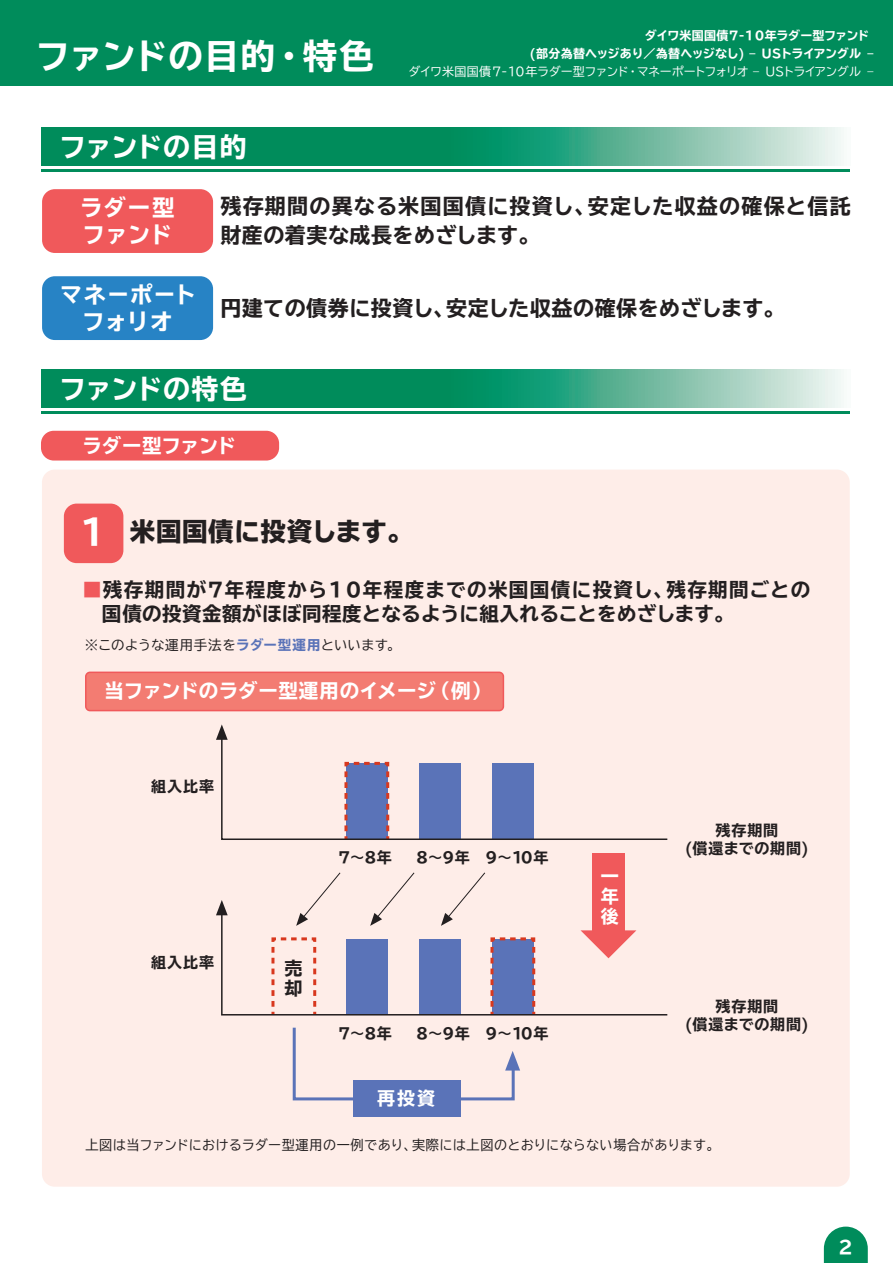
<style>
.page{position:relative;width:893px;height:1263px;background:#fff}
.page>*{position:absolute;margin:0;border:0;box-sizing:border-box;transform-origin:0 0}
.t1{font:700 expanded 34.5px "TBUD Go Std";letter-spacing:.02em;color:#fff}
.t2{font:700 expanded 27px "TBUD Go Std";letter-spacing:-.01em;color:#fff}
.t3{font:800 25.5px "TBUD Go Std";letter-spacing:.025em;color:#231f20}
.t4{font:700 expanded 22.5px/27px "TBUD Go Std";letter-spacing:.045em;color:#fff}
.t5{font:700 expanded 21px/28.5px "TBUD Go Std";letter-spacing:.06em;color:#231f20}
.t6{font:700 expanded 21px "TBUD Go Std";letter-spacing:.025em;color:#231f20}
.t7{font:700 expanded 19.5px/24px "TBUD Go Std";letter-spacing:.045em;color:#231f20}
.t8{font:700 expanded 19.5px "TBUD Go Std";color:#fff}
.t9{font:700 expanded 18px/19.8px "TBUD Go Std";color:#fff;text-align:justify}
.t10{font:700 expanded 18px/19.8px "TBUD Go Std";color:#231f20}
.t11{font:700 expanded 15px/18px "TBUD Go Std";letter-spacing:.055em;color:#231f20;text-align:center}
.t12{font:13.5px "TBUD Go Std";letter-spacing:.03em;color:#231f20}
.t13{font:13.5px "TBUD Go Std";letter-spacing:.005em;color:#231f20}
.t14{font:700 expanded 12px/18px "TBUD Go Std";letter-spacing:-.005em;color:#fff}
.t15{font:12px "TBUD Go Std";letter-spacing:-.05em;color:#fff}
.s1{color:#f0595b}
.s2{font-weight:700;font-stretch:expanded;color:#5a73b8}
</style>
<div class="page">
<div style="left:42px;top:470px;width:808px;height:717px;background:#feede8;border-radius:13px"></div>
<svg style="left:824px;top:1226px;width:44px;height:37px;background:#259c73"></svg>
<div style="left:0;top:0;width:893px;height:85px;background:#008c5b"></div>
<div style="left:64px;top:504px;width:59px;height:59px;background:#f0595b;border-radius:13px"></div>
<div style="left:41px;top:431px;width:238px;height:29px;background:#f0595b;border-radius:13px"></div>
<div style="left:42px;top:189px;width:171px;height:64px;background:#f0595b;border-radius:13px"></div>
<div style="left:42px;top:276px;width:171px;height:64px;background:#2783c5;border-radius:13px"></div>
<svg style="left:221px;top:740px;width:447px;height:100px"></svg>
<svg style="left:220px;top:903px;width:448px;height:113px"></svg>
<svg style="left:296px;top:872px;width:45px;height:54px"></svg>
<svg style="left:370px;top:872px;width:45px;height:54px"></svg>
<svg style="left:441px;top:872px;width:45px;height:54px"></svg>
<div style="left:86px;top:672px;width:417px;height:39px;background:#f37c72;border-radius:4px"></div>
<div style="left:85px;top:671px;width:419px;height:40px;border:2px solid #f0595b;border-radius:4px"></div>
<svg style="left:42px;top:128px;width:802px;height:38px;background:#34a37d"></svg>
<svg style="left:42px;top:369px;width:802px;height:38px;background:#34a37d"></svg>
<hr style="left:42px;top:169px;width:808px;height:3px;background:#008c5b">
<hr style="left:42px;top:411px;width:808px;height:3px;background:#008c5b">
<div style="left:592px;top:853px;width:32px;height:82px;background:#f0595b"></div>
<svg style="left:581px;top:930px;width:55px;height:28px"></svg>
<div style="left:354px;top:1080px;width:107px;height:37px;background:#5a73b8"></div>
<svg style="left:216px;top:724px;width:12px;height:16px"></svg>
<svg style="left:216px;top:900px;width:12px;height:15px"></svg>
<svg style="left:292px;top:1027px;width:228px;height:75px"></svg>
<h1 class="t1" style="left:36px;top:37px;width:340px">ファンドの目的・特色</h1>
<h2 class="t2" style="left:59px;top:132px;width:189px">ファンドの目的</h2>
<p class="t14" style="left:530px;top:27px;width:345px;text-indent:115px">ダイワ米国国債7-10年ラダー型ファンド(部分為替ヘッジあり／為替ヘッジなし) ‒ USトライアングル ‒</p>
<p class="t15" style="left:408px;top:61px;width:466px">ダイワ米国国債7-10年ラダー型ファンド・マネーポートフォリオ ‒ USトライアングル ‒</p>
<p class="t4" style="left:80px;top:195px;width:96px">ラダー型ファンド</p>
<p class="t4" style="left:60px;top:282px;width:138px;text-align:center">マネーポートフォリオ</p>
<p class="t5" style="left:220px;top:193px;width:632px">残存期間の異なる米国国債に投資し、安定した収益の確保と信託財産の着実な成長をめざします。</p>
<p class="t6" style="left:220px;top:297px;width:566px">円建ての債券に投資し、安定した収益の確保をめざします。</p>
<h2 class="t2" style="left:59px;top:374px;width:189px">ファンドの特色</h2>
<p class="t8" style="left:82px;top:435px;width:155px">ラダー型ファンド</p>
<h1 class="t1" style="left:80px;top:513px;width:29px">1</h1>
<h3 class="t3" style="left:130px;top:518px;width:284px">米国国債に投資します。</h3>
<p class="t7" style="left:102px;top:578px;width:710px;text-indent:-20px"><span class="s1">■</span>残存期間が7年程度から10年程度までの米国国債に投資し、残存期間ごとの国債の投資金額がほぼ同程度となるように組入れることをめざします。</p>
<p class="t13" style="left:85px;top:633px;width:317px">※このような運用手法を<span class="s2">ラダー型運用</span>といいます。</p>
<p class="t8" style="left:105px;top:680px;width:388px">当ファンドのラダー型運用のイメージ（例）</p>
<p class="t11" style="left:151px;top:778px;width:64px">組入比率</p>
<p class="t11" style="left:151px;top:954px;width:64px">組入比率</p>
<p class="t11" style="left:338px;top:849px;width:55px">7～8年</p>
<p class="t11" style="left:416px;top:849px;width:134px">8～9年 9～10年</p>
<p class="t10" style="left:285px;top:959px;width:19px">売却</p>
<p class="t11" style="left:338px;top:1024px;width:55px">7～8年</p>
<p class="t11" style="left:416px;top:1024px;width:134px">8～9年 9～10年</p>
<p class="t9" style="left:377px;top:1089px;width:60px">再投資</p>
<p class="t9" style="left:601px;top:867px;width:19px">一年後</p>
<p class="t11" style="left:685px;top:822px;width:126px">残存期間<br>(償還までの期間)</p>
<p class="t11" style="left:685px;top:998px;width:126px">残存期間<br>(償還までの期間)</p>
<p class="t12" style="left:85px;top:1134px;width:636px">上図は当ファンドにおけるラダー型運用の一例であり、実際には上図のとおりにならない場合があります。</p>
<p class="t9" style="left:839px;top:1237px;width:16px">2</p>
</div>
